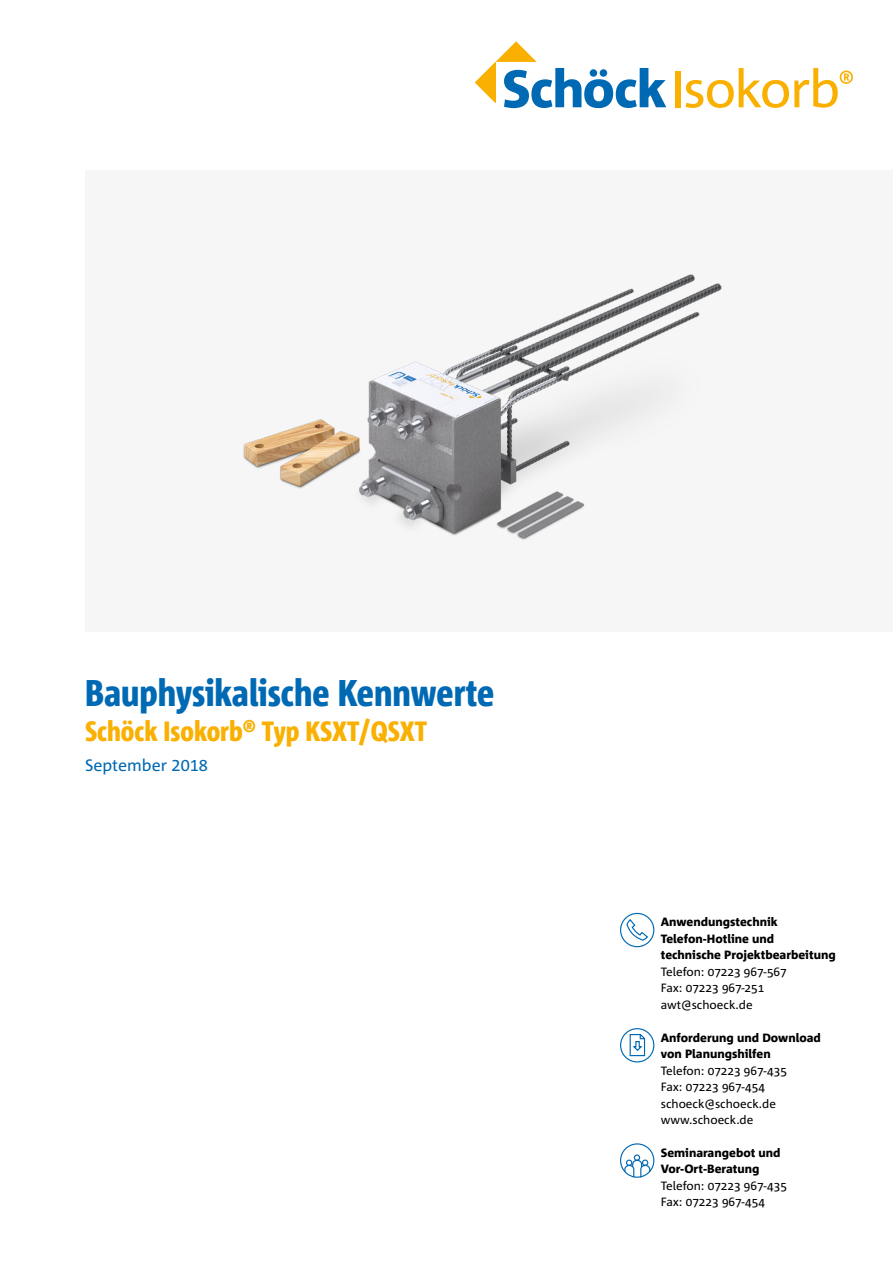
<style>
.page{position:relative;width:893px;height:1263px;background:#fff}
.page>*{position:absolute;margin:0;border:0;box-sizing:border-box;transform-origin:0 0}
.t1{font:800 37.2px "Corpid Cd Schoeck";color:#0069b4}
.t2{font:800 27.9px "Corpid Cd Schoeck";color:#f9b000}
.t3{font:16.5px "Corpid E1 s";color:#0069b4}
.t4{font:12px/16.5px "Corpid E1 s";color:#000}
.t5{font:800 12px/16.5px "Corpid E1 s";color:#000}
</style>
<div class="page">
<svg style="left:475px;top:41px;width:191px;height:67px"></svg>
<div style="left:675px;top:71px;width:6px;height:36px;background:#f9b000"></div>
<svg style="left:686px;top:68px;width:167px;height:40px"></svg>
<img style="left:242px;top:274px;width:480px;height:267px">
<svg style="left:620px;top:912px;width:35px;height:36px"></svg>
<svg style="left:620px;top:1028px;width:35px;height:35px"></svg>
<svg style="left:624px;top:1154px;width:27px;height:24px"></svg>
<div style="left:620px;top:1143px;width:34px;height:35px;border:1px solid #0069b4;border-radius:50%"></div>
<h1 class="t1" style="left:85px;top:669px;width:411px">Bauphysikalische Kennwerte</h1>
<h2 class="t2" style="left:85px;top:713px;width:343px">Schöck Isokorb® Typ KSXT/QSXT</h2>
<h3 class="t3" style="left:85px;top:755px;width:124px">September 2018</h3>
<p class="t5" style="left:661px;top:914px;width:176px">Anwendungstechnik<br>Telefon-Hotline und technische Projektbearbeitung</p>
<p class="t4" style="left:661px;top:963px;width:128px">Telefon: 07223 967-567<br>Fax: 07223 967-251 awt@schoeck.de</p>
<p class="t5" style="left:661px;top:1029px;width:162px">Anforderung und Download von Planungshilfen</p>
<p class="t4" style="left:661px;top:1062px;width:128px">Telefon: 07223 967-435<br>Fax: 07223 967-454 schoeck@schoeck.de www.schoeck.de</p>
<p class="t5" style="left:661px;top:1144px;width:121px">Seminarangebot und<br>Vor-Ort-Beratung</p>
<p class="t4" style="left:661px;top:1177px;width:128px">Telefon: 07223 967-435<br>Fax: 07223 967-454</p>
</div>
